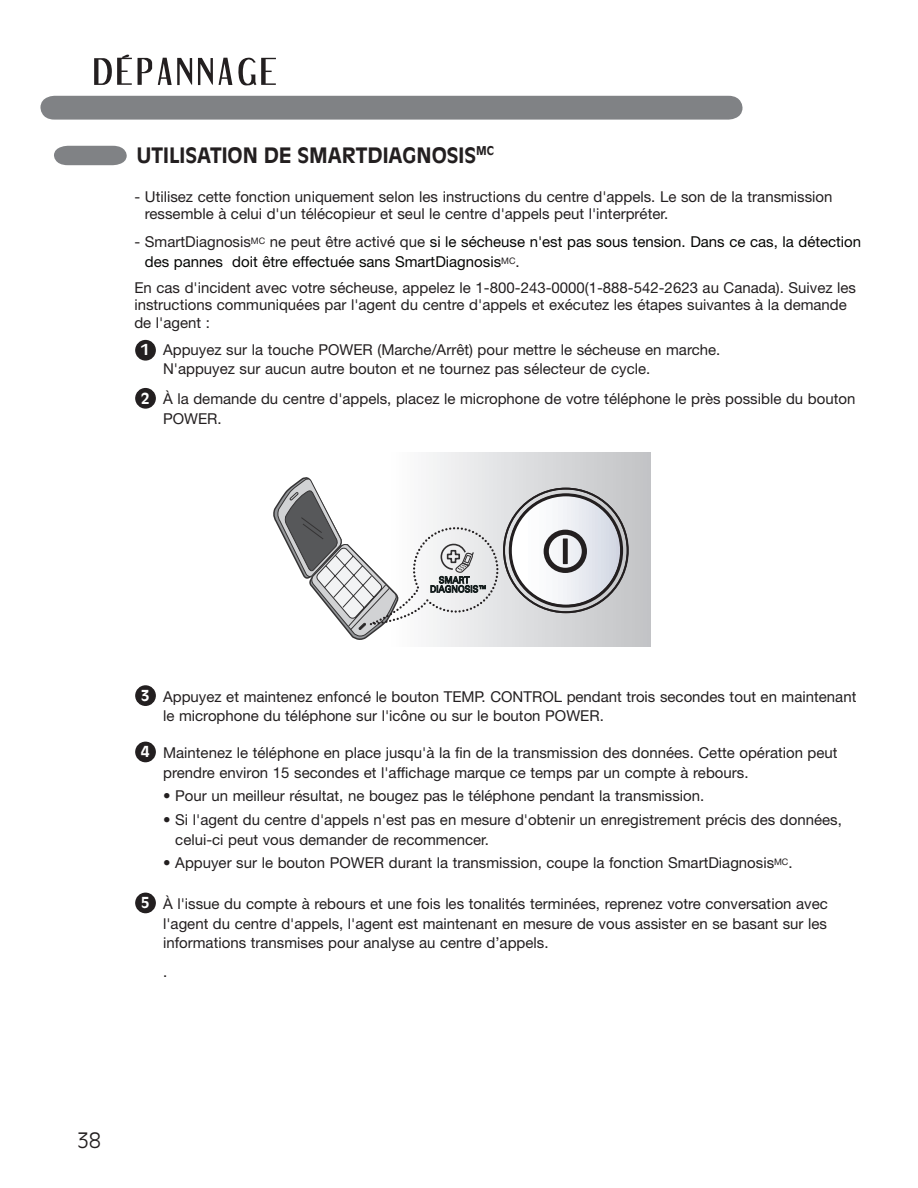
<style>
.page{position:relative;width:918px;height:1188px;background:#fff}
.page>*{position:absolute;margin:0;border:0;box-sizing:border-box;transform-origin:0 0}
.t1{font:700 21px "Antique Olive";color:#231f20}
.t2{font:300 21px "Antique Olive";color:#231f20}
.t3{font:15px/19.5px "Helvetica Neue";color:#231f20}
.t4{font:15px/19.5px "Helvetica Neue";color:#040503}
.t5{font:700 15px "Antique Olive";color:#fff}
.s1{color:#231f20}
</style>
<div class="page">
<div style="left:40px;top:96px;width:702px;height:24px;background:#808285"></div>
<svg style="left:158px;top:58px;width:34px;height:27px"></svg>
<svg style="left:94px;top:54px;width:38px;height:31px"></svg>
<svg style="left:138px;top:58px;width:14px;height:27px"></svg>
<svg style="left:219px;top:57px;width:57px;height:29px"></svg>
<svg style="left:198px;top:58px;width:15px;height:27px"></svg>
<svg style="left:54px;top:146px;width:73px;height:19px"></svg>
<div style="left:136px;top:341px;width:19px;height:19px;background:#231f20;border-radius:50%"></div>
<div style="left:135px;top:340px;width:21px;height:21px;border:2px solid #231f20;border-radius:50%"></div>
<div style="left:136px;top:389px;width:19px;height:19px;background:#231f20;border-radius:50%"></div>
<div style="left:135px;top:388px;width:21px;height:21px;border:2px solid #231f20;border-radius:50%"></div>
<div style="left:136px;top:686px;width:19px;height:19px;background:#231f20;border-radius:50%"></div>
<div style="left:135px;top:685px;width:21px;height:21px;border:2px solid #231f20;border-radius:50%"></div>
<div style="left:136px;top:742px;width:19px;height:20px;background:#231f20;border-radius:50%"></div>
<div style="left:135px;top:742px;width:21px;height:20px;border:2px solid #231f20;border-radius:50%"></div>
<div style="left:136px;top:893px;width:19px;height:19px;background:#231f20;border-radius:50%"></div>
<div style="left:135px;top:893px;width:21px;height:20px;border:2px solid #231f20;border-radius:50%"></div>
<div style="left:389px;top:452px;width:261px;height:195px;background:linear-gradient(to right,#fdfefe,#c1c2c5)"></div>
<svg style="left:273px;top:476px;width:356px;height:166px"></svg>
<h1 class="t1" style="left:136px;top:142px;width:359px">UTILISATION DE SMARTDIAGNOSIS<sup>MC</sup></h1>
<p class="t3" style="left:145px;top:187px;width:689px;line-height:17.2px;text-indent:-10px">- Utilisez cette fonction uniquement selon les instructions du centre d'appels. Le son de la transmission ressemble à celui d'un télécopieur et seul le centre d'appels peut l'interpréter.</p>
<p class="t4" style="left:145px;top:232px;width:718px;text-indent:-10px"><span class="s1">- SmartDiagnosis</span><sup>MC</sup> <span class="s1">ne peut être activé que</span> si le sécheuse n'est pas sous tension. Dans ce cas, la détection des pannes doit être effectuée sans SmartDiagnosis<sup>MC</sup><span class="s1">.</span></p>
<p class="t3" style="left:134px;top:279px;width:723px;line-height:17.2px">En cas d'incident avec votre sécheuse, appelez le 1-800-243-0000(1-888-542-2623 au Canada). Suivez les instructions communiquées par l'agent du centre d'appels et exécutez les étapes suivantes à la demande de l'agent :</p>
<p class="t3" style="left:163px;top:340px;width:559px">Appuyez sur la touche POWER (Marche/Arrêt) pour mettre le sécheuse en marche.<br>N'appuyez sur aucun autre bouton et ne tournez pas sélecteur de cycle.</p>
<p class="t5" style="left:141px;top:341px;width:10px">1</p>
<p class="t5" style="left:141px;top:389px;width:10px">2</p>
<p class="t3" style="left:163px;top:389px;width:694px">À la demande du centre d'appels, placez le microphone de votre téléphone le près possible du bouton<br>POWER.</p>
<p class="t5" style="left:141px;top:686px;width:10px">3</p>
<p class="t3" style="left:163px;top:686px;width:695px">Appuyez et maintenez enfoncé le bouton TEMP. CONTROL pendant trois secondes tout en maintenant le microphone du téléphone sur l'icône ou sur le bouton POWER.</p>
<p class="t5" style="left:141px;top:742px;width:10px">4</p>
<p class="t3" style="left:163px;top:743px;width:676px">Maintenez le téléphone en place jusqu'à la fin de la transmission des données. Cette opération peut prendre environ 15 secondes et l'affichage marque ce temps par un compte à rebours.</p>
<p class="t3" style="left:163px;top:786px;width:543px">• Pour un meilleur résultat, ne bougez pas le téléphone pendant la transmission.</p>
<p class="t3" style="left:175px;top:810px;width:668px;text-indent:-12px">• Si l'agent du centre d'appels n'est pas en mesure d'obtenir un enregistrement précis des données, celui-ci peut vous demander de recommencer.</p>
<p class="t3" style="left:163px;top:853px;width:631px">• Appuyer sur le bouton POWER durant la transmission, coupe la fonction SmartDiagnosis<sup>MC</sup>.</p>
<p class="t5" style="left:141px;top:893px;width:10px">5</p>
<p class="t3" style="left:163px;top:894px;width:666px;text-align:justify">À l'issue du compte à rebours et une fois les tonalités terminées, reprenez votre conversation avec l'agent du centre d'appels, l'agent est maintenant en mesure de vous assister en se basant sur les informations transmises pour analyse au centre d’appels.</p>
<p class="t3" style="left:163px;top:961px;width:6px">.</p>
<h1 class="t2" style="left:77px;top:1128px;width:25px">38</h1>
</div>
